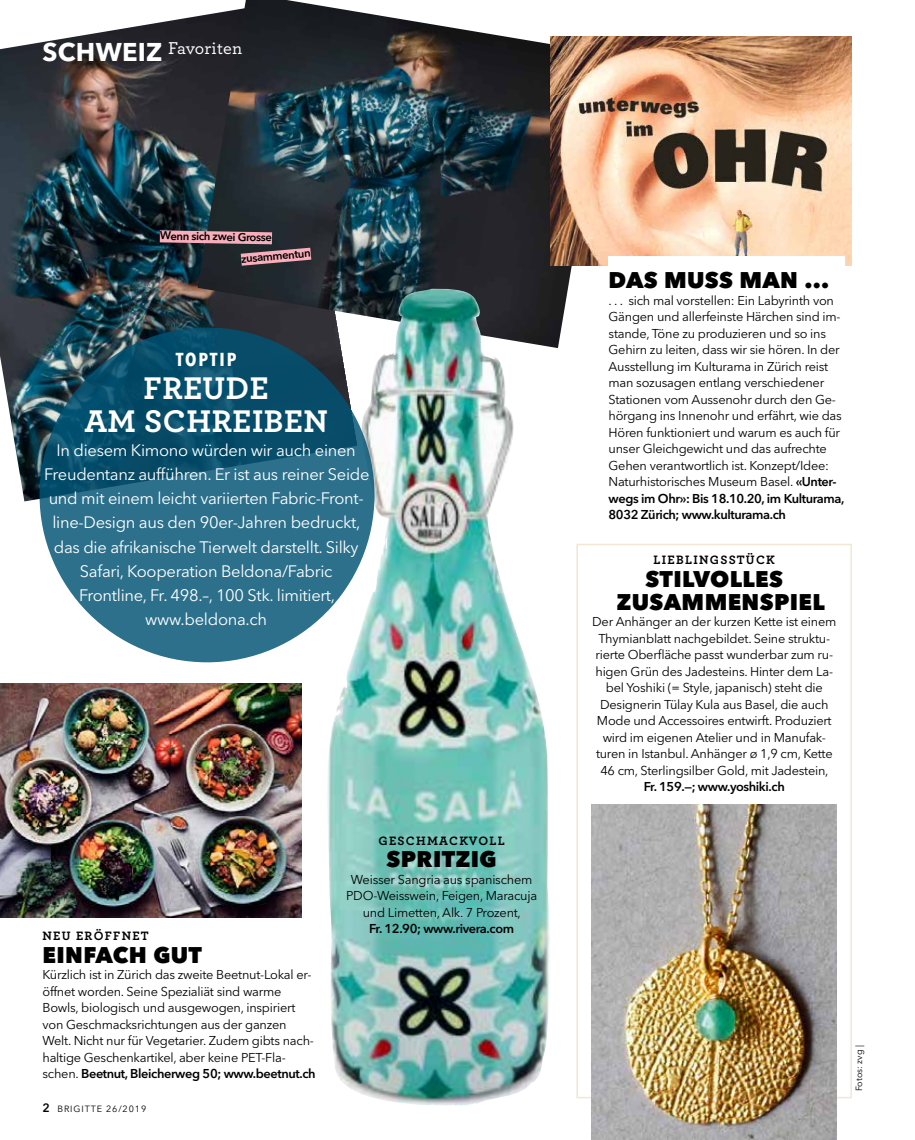
<style>
.page{position:relative;width:915px;height:1140px;background:#fff}
.page>*{position:absolute;margin:0;border:0;box-sizing:border-box;transform-origin:0 0}
.t1{font:700 32.85px/32.8px "Archer";letter-spacing:.015em;color:#fff;text-align:center}
.t2{font:800 22.5px/22.5px "Avenir Next LT Pro";letter-spacing:.015em;color:#000;text-align:center}
.t3{font:700 condensed 18.6px "Avenir Next LT Pro";letter-spacing:.1em;color:#fff}
.t4{font:500 18px "Archer";letter-spacing:.01em;color:#fff}
.t5{font:16.5px/24.2px "Avenir Next LT Pro";letter-spacing:-.02em;color:#fff;text-align:center}
.t6{font:12.75px/16.5px "Avenir Next LT Pro";letter-spacing:-.02em;color:#000}
.t7{font:600 12.75px "Avenir Next LT Pro";letter-spacing:-.03em;color:#000}
.t8{font:700 12.75px "Archer";letter-spacing:.1em;color:#000}
.t9{font:600 11.25px "Avenir Next LT Pro";color:#000}
.t10{font:9px "Avenir Next LT Pro";letter-spacing:.1em;color:#000}
.t11{font:9px "Avenir Next LT Pro";color:#000}
.s1{font-family:"Avenir Next LT Pro";font-weight:700;font-size:25.5px}
.s2{font-weight:600}
.s3{font-weight:600;font-size:12px}
</style>
<div class="page">
<img style="left:0;top:16px;width:323px;height:485px">
<img style="left:197px;top:0;width:410px;height:348px">
<div style="left:576px;top:544px;width:275px;height:554px;border:2px solid #f2e6d5"></div>
<img style="left:591px;top:804px;width:245px;height:336px">
<img style="left:550px;top:37px;width:301px;height:228px">
<div style="left:608px;top:256px;width:236px;height:269px;background:#fff"></div>
<img style="left:323px;top:289px;width:228px;height:816px">
<img style="left:0;top:684px;width:301px;height:233px">
<svg style="left:148px;top:224px;width:176px;height:49px;background:#554c55"></svg>
<svg style="left:40px;top:327px;width:334px;height:335px;background:#1c617e"></svg>
<h3 class="t4" style="left:43px;top:35px;width:201px"><span class="s1">SCHWEIZ</span> Favoriten</h3>
<p class="t9" style="left:160px;top:229px;width:114px;rotate:1deg">Wenn sich zwei Grosse</p>
<p class="t9" style="left:240px;top:252px;width:71px;rotate:-5deg">zusammentun</p>
<h3 class="t3" style="left:176px;top:348px;width:62px">TOPTIP</h3>
<h1 class="t1" style="left:84px;top:369px;width:245px">FREUDE<br>AM SCHREIBEN</h1>
<p class="t5" style="left:44px;top:438px;width:326px">In diesem Kimono würden wir auch einen Freudentanz aufführen. Er ist aus reiner Seide und mit einem leicht variierten Fabric-Front&shy;line-Design aus den 90er-Jahren bedruckt, das die afrikanische Tierwelt darstellt. Silky Safari, Kooperation Beldona/Fabric<br>Frontline, Fr. 498.–, 100 Stk. limitiert, www.beldona.ch</p>
<p class="t8" style="left:43px;top:925px;width:108px">NEU ERÖFFNET</p>
<h2 class="t2" style="left:43px;top:943px;width:161px">EINFACH GUT</h2>
<p class="t6" style="left:43px;top:966px;width:274px">Kürzlich ist in Zürich das zweite Beetnut-Lokal er&shy;öffnet worden. Seine Spezialiät sind warme Bowls, biologisch und ausgewogen, inspiriert von Geschmacksrichtungen aus der ganzen Welt. Nicht nur für Vegetarier. Zudem gibts nach&shy;haltige Geschenkartikel, aber keine PET-Fla&shy;schen. <span class="s2">Beetnut, Bleicherweg 50; www.beetnut.ch</span></p>
<p class="t10" style="left:43px;top:1103px;width:105px"><span class="s3">2</span> BRIGITTE 26/2019</p>
<p class="t8" style="left:378px;top:830px;width:127px">GESCHMACKVOLL</p>
<h2 class="t2" style="left:386px;top:848px;width:111px">SPRITZIG</h2>
<p class="t6" style="left:346px;top:871px;width:192px;text-align:center">Weisser Sangria aus spanischem<br>PDO-Weisswein, Feigen, Maracuja und Limetten, Alk. 7 Prozent,</p>
<p class="t7" style="left:369px;top:921px;width:146px">Fr. 12.90; www.rivera.com</p>
<h2 class="t2" style="left:608px;top:269px;width:222px">DAS MUSS MAN ...</h2>
<p class="t6" style="left:608px;top:292px;width:237px">. . . sich mal vorstellen: Ein Labyrinth von Gängen und allerfeinste Härchen sind im&shy;stande, Töne zu produzieren und so ins Gehirn zu leiten, dass wir sie hören. In der Ausstellung im Kulturama in Zürich reist man sozusagen entlang verschiedener Stationen vom Aussenohr durch den Ge&shy;hörgang ins Innenohr und erfährt, wie das Hören funktioniert und warum es auch für unser Gleichgewicht und das aufrechte Gehen verantwortlich ist. Konzept/Idee:<br>Naturhistorisches Museum Basel. <span class="s2">«Unter&shy;wegs im Ohr»: Bis 18.10.20, im Kulturama, 8032 Zürich; www.kulturama.ch</span></p>
<p class="t8" style="left:653px;top:550px;width:123px">LIEBLINGSSTÜCK</p>
<h2 class="t2" style="left:616px;top:567px;width:210px">STILVOLLES<br>ZUSAMMENSPIEL</h2>
<p class="t6" style="left:592px;top:613px;width:245px;text-align:center">Der Anhänger an der kurzen Kette ist einem Thymianblatt nachgebildet. Seine struktu&shy;rierte Oberfläche passt wunderbar zum ru&shy;higen Grün des Jadesteins. Hinter dem La&shy;bel Yoshiki (= Style, japanisch) steht die Designerin Tülay Kula aus Basel, die auch Mode und Accessoires entwirft. Produziert wird im eigenen Atelier und in Manufak&shy;turen in Istanbul. Anhänger ø 1,9 cm, Kette 46 cm, Sterlingsilber Gold, mit Jadestein,</p>
<p class="t7" style="left:643px;top:779px;width:142px">Fr. 159.—; www.yoshiki.ch</p>
<p class="t11" style="left:853px;top:1091px;width:47px;rotate:-90deg">Fotos: zvg |</p>
</div>
